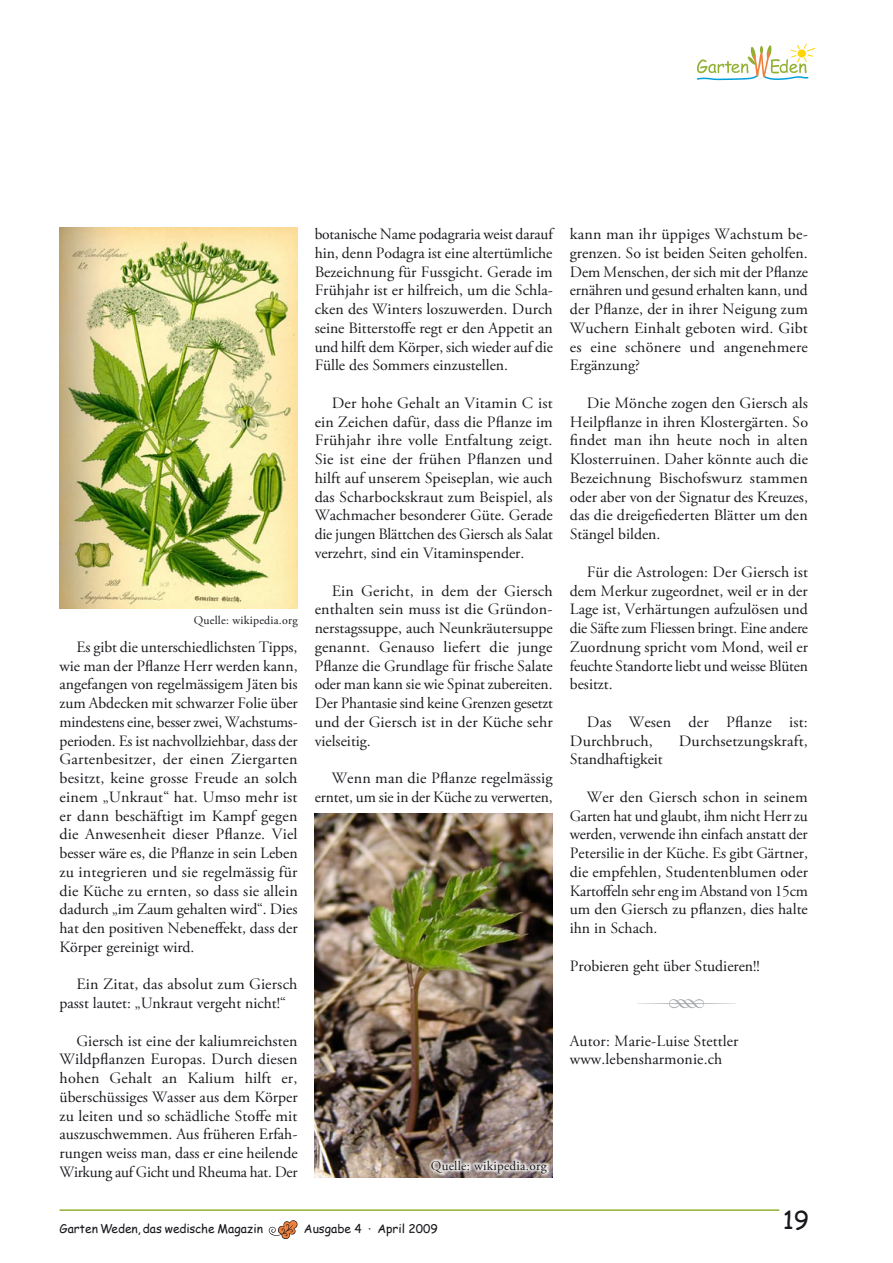
<style>
.page{position:relative;width:893px;height:1263px;background:#fff}
.page>*{position:absolute;margin:0;border:0;box-sizing:border-box;transform-origin:0 0}
.t1{font:57px "Type Embellishments One Let Plain";color:#a7a9ab}
.t2{font:24.75px "Comic Sans MS";color:#1a171c}
.t3{font:15.75px/18.8px "Adobe Garamond Pro";color:#1a171c;text-align:justify}
.t4{font:13.2px "Adobe Garamond Pro";letter-spacing:.02em;color:#1a171c}
.t5{font:12px "Comic Sans MS";color:#1a171c}
.t6{font:11.85px "Adobe Garamond Pro";letter-spacing:.02em;color:#1a171c}
</style>
<div class="page">
<hr style="left:60px;top:1209px;width:719px;height:2px;background:#92b033">
<svg style="left:269px;top:1220px;width:28px;height:19px"></svg>
<svg style="left:696px;top:43px;width:120px;height:38px"></svg>
<img style="left:60px;top:227px;width:238px;height:381px">
<img style="left:315px;top:814px;width:238px;height:364px">
<div style="left:427px;top:1156px;width:367px;height:81px;background:#fff"></div>
<p class="t6" style="left:194px;top:613px;width:105px">Quelle: wikipedia.org</p>
<p class="t3" style="left:60px;top:638px;width:240px;text-indent:17px">Es gibt die unterschiedlichsten Tipps, wie man der Pflanze Herr werden kann, angefangen von regelmässigem Jäten bis zum Abdecken mit schwarzer Folie über mindestens eine, besser zwei, Wachstums&shy;perioden. Es ist nachvollziehbar, dass der Gartenbesitzer, der einen Ziergarten besitzt, keine grosse Freude an solch einem „Unkraut“ hat. Umso mehr ist er dann beschäftigt im Kampf gegen die Anwesenheit dieser Pflanze. Viel besser wäre es, die Pflanze in sein Leben zu integrieren und sie regelmässig für die Küche zu ernten, so dass sie allein dadurch „im Zaum gehalten wird“. Dies hat den positiven Nebeneffekt, dass der Körper gereinigt wird.</p>
<p class="t3" style="left:60px;top:975px;width:239px;text-indent:17px">Ein Zitat, das absolut zum Giersch passt lautet: „Unkraut vergeht nicht!“</p>
<p class="t3" style="left:60px;top:1032px;width:240px;text-indent:17px">Giersch ist eine der kaliumreichsten Wildpflanzen Europas. Durch diesen hohen Gehalt an Kalium hilft er, überschüssiges Wasser aus dem Körper zu leiten und so schädliche Stoffe mit auszuschwemmen. Aus früheren Erfah&shy;rungen weiss man, dass er eine heilende Wirkung auf Gicht und Rheuma hat. Der</p>
<p class="t3" style="left:315px;top:225px;width:240px">botanische Name podagraria weist darauf hin, denn Podagra ist eine altertümliche Bezeichnung für Fussgicht. Gerade im Frühjahr ist er hilfreich, um die Schla&shy;cken des Winters loszuwerden. Durch seine Bitterstoffe regt er den Appetit an und hilft dem Körper, sich wieder auf die Fülle des Sommers einzustellen.</p>
<p class="t3" style="left:315px;top:394px;width:240px;text-indent:17px">Der hohe Gehalt an Vitamin C ist ein Zeichen dafür, dass die Pflanze im Frühjahr ihre volle Entfaltung zeigt.<br>Sie ist eine der frühen Pflanzen und hilft auf unserem Speiseplan, wie auch das Scharbockskraut zum Beispiel, als Wachmacher besonderer Güte. Gerade die jungen Blättchen des Giersch als Salat verzehrt, sind ein Vitaminspender.</p>
<p class="t3" style="left:315px;top:582px;width:240px;text-indent:17px">Ein Gericht, in dem der Giersch enthalten sein muss ist die Gründon&shy;nerstagssuppe, auch Neunkräutersuppe genannt. Genauso liefert die junge Pflanze die Grundlage für frische Salate oder man kann sie wie Spinat zubereiten.<br>Der Phantasie sind keine Grenzen gesetzt und der Giersch ist in der Küche sehr vielseitig.</p>
<p class="t3" style="left:315px;top:769px;width:240px;text-align:right">Wenn man die Pflanze regelmässig erntet, um sie in der Küche zu verwerten,</p>
<p class="t4" style="left:431px;top:1158px;width:117px">Quelle: wikipedia.org</p>
<p class="t5" style="left:60px;top:1220px;width:205px">Garten Weden, das wedische Magazin</p>
<p class="t5" style="left:304px;top:1220px;width:135px">Ausgabe 4 · April 2009</p>
<p class="t3" style="left:570px;top:225px;width:240px">kann man ihr üppiges Wachstum be&shy;grenzen. So ist beiden Seiten geholfen.<br>Dem Menschen, der sich mit der Pflanze ernähren und gesund erhalten kann, und der Pflanze, der in ihrer Neigung zum Wuchern Einhalt geboten wird. Gibt es eine schönere und angenehmere Ergänzung?</p>
<p class="t3" style="left:570px;top:394px;width:240px;text-indent:17px">Die Mönche zogen den Giersch als Heilpflanze in ihren Klostergärten. So findet man ihn heute noch in alten Klosterruinen. Daher könnte auch die Bezeichnung Bischofswurz stammen oder aber von der Signatur des Kreuzes, das die dreigefiederten Blätter um den Stängel bilden.</p>
<p class="t3" style="left:570px;top:563px;width:240px;text-indent:17px">Für die Astrologen: Der Giersch ist dem Merkur zugeordnet, weil er in der Lage ist, Verhärtungen aufzulösen und die Säfte zum Fliessen bringt. Eine andere Zuordnung spricht vom Mond, weil er feuchte Standorte liebt und weisse Blüten besitzt.</p>
<p class="t3" style="left:570px;top:713px;width:240px;text-indent:17px">Das Wesen der Pflanze ist:<br>Durchbruch,</p>
<p class="t3" style="left:679px;top:732px;width:131px">Durchsetzungskraft,</p>
<p class="t3" style="left:570px;top:750px;width:94px">Standhaftigkeit</p>
<p class="t3" style="left:570px;top:788px;width:240px;text-indent:17px">Wer den Giersch schon in seinem Garten hat und glaubt, ihm nicht Herr zu werden, verwende ihn einfach anstatt der Petersilie in der Küche. Es gibt Gärtner, die empfehlen, Studentenblumen oder Kartoffeln sehr eng im Abstand von 15cm um den Giersch zu pflanzen, dies halte ihn in Schach.</p>
<p class="t3" style="left:570px;top:957px;width:191px">Probieren geht über Studieren!!</p>
<h1 class="t1" style="left:634px;top:981px;width:107px">R</h1>
<p class="t3" style="left:570px;top:1032px;width:170px">Autor: Marie-Luise Stettler www.lebensharmonie.ch</p>
<h2 class="t2" style="left:783px;top:1201px;width:28px">19</h2>
</div>
